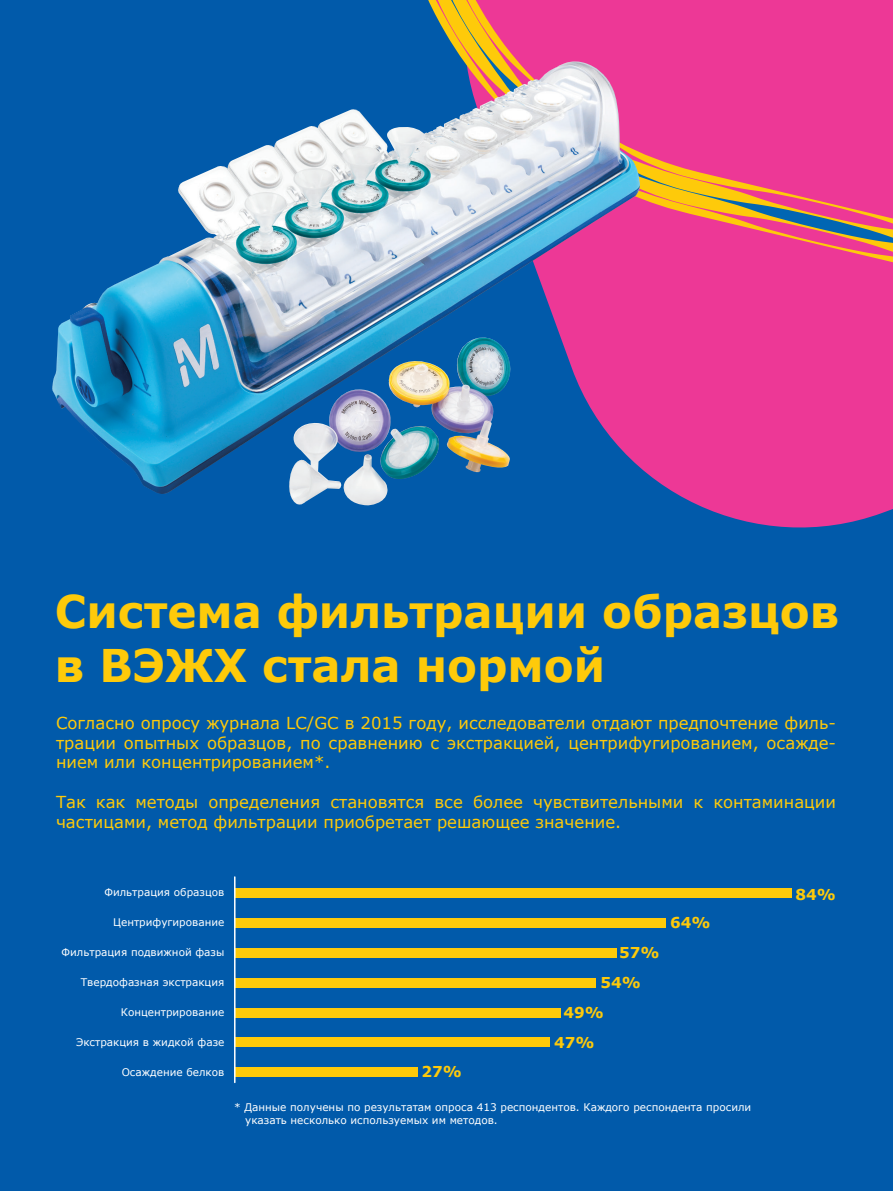
<style>
.page{position:relative;width:893px;height:1191px;background:#fff}
.page>*{position:absolute;margin:0;border:0;box-sizing:border-box;transform-origin:0 0}
.t1{font:700 45px/54px "Verdana";color:#feca0a}
.t2{font:16.5px/19.8px "Verdana";color:#feca0a;text-align:justify}
.t3{font:700 15px "Verdana";color:#feca0a}
.t4{font:10.5px/12.6px "Verdana";color:#fff}
</style>
<div class="page">
<div style="left:0;top:0;width:892px;height:1191px;background:#015aaa"></div>
<svg style="left:640px;top:321px;width:253px;height:237px;fill:#ed3896"></svg>
<div style="left:235px;top:888px;width:556px;height:10px;background:#feca0a"></div>
<div style="left:235px;top:918px;width:431px;height:9px;background:#feca0a"></div>
<div style="left:235px;top:948px;width:382px;height:9px;background:#feca0a"></div>
<div style="left:235px;top:978px;width:361px;height:9px;background:#feca0a"></div>
<div style="left:235px;top:1007px;width:325px;height:10px;background:#feca0a"></div>
<div style="left:235px;top:1037px;width:315px;height:10px;background:#feca0a"></div>
<div style="left:235px;top:1067px;width:183px;height:9px;background:#feca0a"></div>
<hr style="left:234px;top:877px;width:2px;height:205px;background:#fff">
<svg style="left:428px;top:0;width:465px;height:315px;background:#e74789"></svg>
<img style="left:52px;top:63px;width:588px;height:433px">
<h1 class="t1" style="left:55px;top:584px;width:786px">Система фильтрации образцов в ВЭЖХ стала нормой</h1>
<p class="t2" style="left:56px;top:712px;width:782px">Согласно опросу журнала LC/GC в 2015 году, исследователи отдают предпочтение филь&shy;трации опытных образцов, по сравнению с экстракцией, центрифугированием, осажде&shy;нием или концентрированием*.</p>
<p class="t2" style="left:56px;top:792px;width:781px">Так как методы определения становятся все более чувствительными к контаминации частицами, метод фильтрации приобретает решающее значение.</p>
<p class="t4" style="left:104px;top:885px;width:121px">Фильтрация образцов</p>
<p class="t3" style="left:795px;top:883px;width:42px">84%</p>
<p class="t4" style="left:113px;top:915px;width:113px">Центрифугирование</p>
<p class="t4" style="left:62px;top:945px;width:164px">Фильтрация подвижной фазы</p>
<p class="t4" style="left:81px;top:975px;width:145px">Твердофазная экстракция</p>
<p class="t4" style="left:121px;top:1005px;width:105px">Концентрирование</p>
<p class="t4" style="left:76px;top:1035px;width:150px">Экстракция в жидкой фазе</p>
<p class="t4" style="left:122px;top:1065px;width:104px">Осаждение белков</p>
<p class="t3" style="left:670px;top:912px;width:42px">64%</p>
<p class="t3" style="left:619px;top:942px;width:42px">57%</p>
<p class="t3" style="left:601px;top:972px;width:42px">54%</p>
<p class="t3" style="left:563px;top:1001px;width:42px">49%</p>
<p class="t3" style="left:554px;top:1031px;width:42px">47%</p>
<p class="t3" style="left:422px;top:1061px;width:42px">27%</p>
<p class="t4" style="left:245px;top:1101px;width:508px;text-indent:-11px">* Данные получены по результатам опроса 413 респондентов. Каждого респондента просили указать несколько используемых им методов.</p>
</div>
